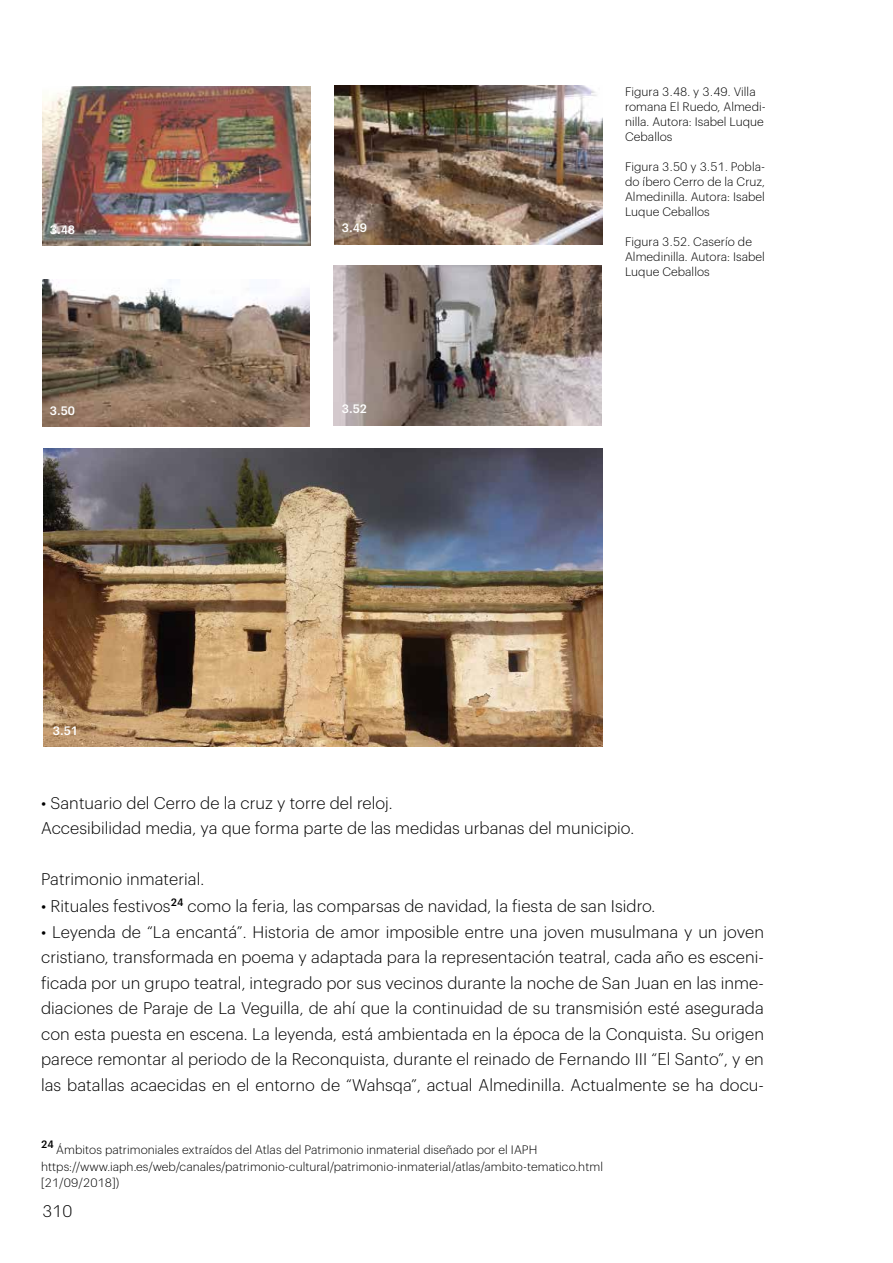
<style>
.page{position:relative;width:893px;height:1263px;background:#fff}
.page>*{position:absolute;margin:0;border:0;box-sizing:border-box;transform-origin:0 0}
.t1{font:300 16.5px/25.5px "Graphik LCG";color:#000}
.t2{font:300 12px/15px "Graphik LCG";color:#000}
.t3{font:500 12px "Graphik LCG";color:#fff}
.t4{font:500 10.5px "Graphik LCG";color:#000}
</style>
<div class="page">
<img style="left:334px;top:85px;width:268px;height:159px">
<img style="left:43px;top:86px;width:267px;height:160px">
<img style="left:333px;top:266px;width:268px;height:159px">
<img style="left:43px;top:279px;width:266px;height:148px">
<img style="left:44px;top:448px;width:558px;height:298px">
<p class="t3" style="left:50px;top:220px;width:27px">3.48</p>
<p class="t3" style="left:50px;top:401px;width:27px">3.50</p>
<p class="t3" style="left:53px;top:721px;width:27px">3.51</p>
<p class="t3" style="left:342px;top:219px;width:27px">3.49</p>
<p class="t3" style="left:342px;top:400px;width:27px">3.52</p>
<p class="t2" style="left:625px;top:83px;width:142px">Figura 3.48. y 3.49. Villa romana El Ruedo, Almedi&shy;nilla. Autora: Isabel Luque<br>Ceballos</p>
<p class="t2" style="left:625px;top:158px;width:142px;text-align:justify">Figura 3.50 y 3.51. Pobla&shy;do íbero Cerro de la Cruz, Almedinilla. Autora: Isabel Luque Ceballos</p>
<p class="t2" style="left:625px;top:233px;width:141px">Figura 3.52. Caserío de<br>Almedinilla. Autora: Isabel<br>Luque Ceballos</p>
<p class="t1" style="left:41px;top:789px;width:595px">• Santuario del Cerro de la cruz y torre del reloj.<br>Accesibilidad media, ya que forma parte de las medidas urbanas del municipio.</p>
<p class="t1" style="left:41px;top:865px;width:165px">Patrimonio inmaterial.</p>
<p class="t1" style="left:41px;top:892px;width:616px">• Rituales festivos<sup>24</sup> como la feria, las comparsas de navidad, la fiesta de san Isidro.</p>
<p class="t1" style="left:41px;top:918px;width:724px;text-align:justify">• Leyenda de “La encantá”. Historia de amor imposible entre una joven musulmana y un joven cristiano, transformada en poema y adaptada para la representación teatral, cada año es esceni&shy;ficada por un grupo teatral, integrado por sus vecinos durante la noche de San Juan en las inme&shy;diaciones de Paraje de La Veguilla, de ahí que la continuidad de su transmisión esté asegurada con esta puesta en escena. La leyenda, está ambientada en la época de la Conquista. Su origen parece remontar al periodo de la Reconquista, durante el reinado de Fernando III “El Santo”, y en las batallas acaecidas en el entorno de “Wahsqa”, actual Almedinilla. Actualmente se ha docu-</p>
<p class="t4" style="left:41px;top:1137px;width:14px">24</p>
<p class="t2" style="left:41px;top:1141px;width:563px;line-height:16.5px;text-indent:15px">Ámbitos patrimoniales extraídos del Atlas del Patrimonio inmaterial diseñado por el IAPH https://www.iaph.es/web/canales/patrimonio-cultural/patrimonio-inmaterial/atlas/ambito-tematico.html [21/09/2018])</p>
<p class="t1" style="left:43px;top:1197px;width:31px">310</p>
</div>
